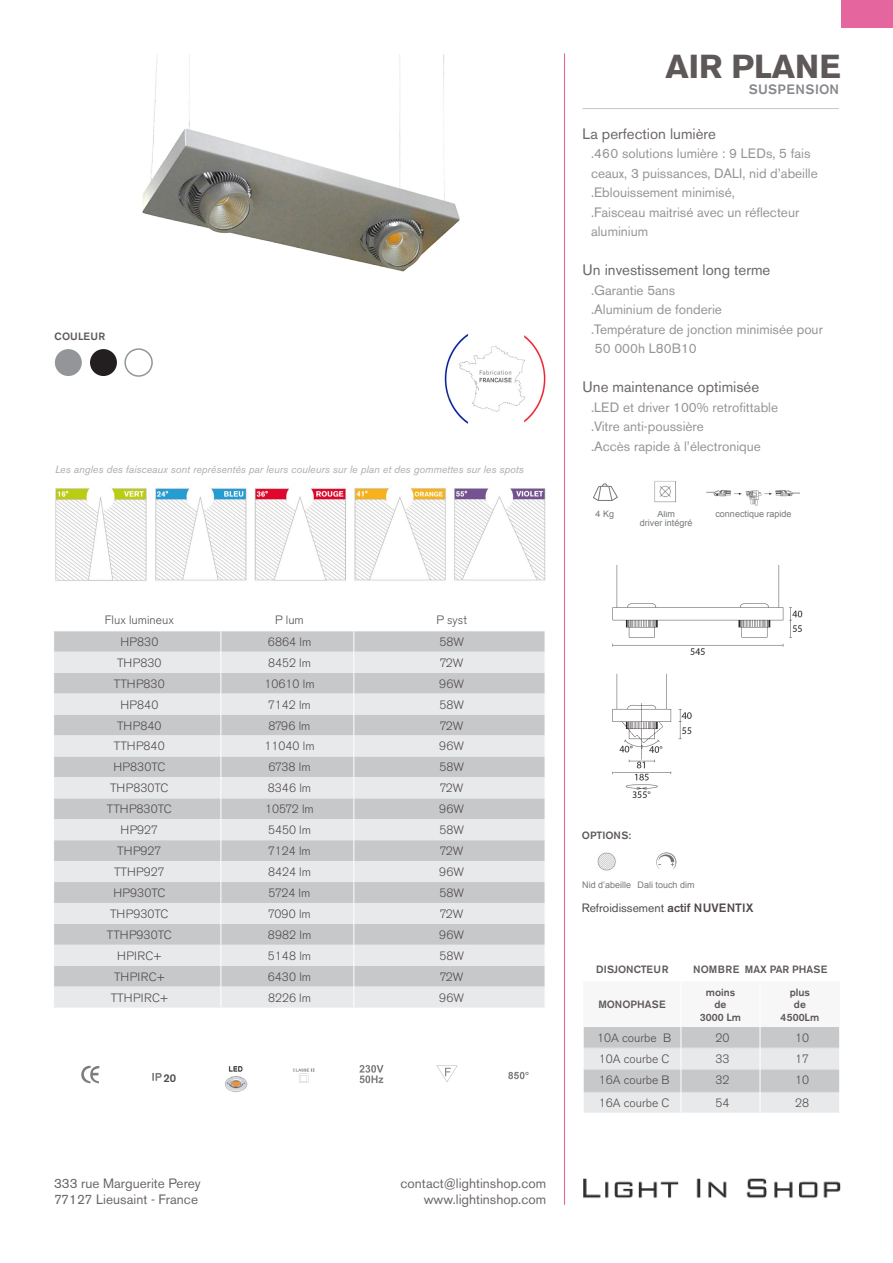
<style>
.page{position:relative;width:893px;height:1263px;background:#fff}
.page>*{position:absolute;margin:0;border:0;box-sizing:border-box;transform-origin:0 0}
.t1{font:700 33px "Akzidenz Grotesk BE";color:#5e5858}
.corps_du_texte{font:15px "Akzidenz Grotesk BE";color:#6d6767}
.corps_du_texte-2{font:13.5px/19.5px "Akzidenz Grotesk BE";color:#939598}
.t2{font:13.5px "Akzidenz Grotesk BE";color:#6d6767}
.t3{font:500 13.5px "Akzidenz Grotesk BE";letter-spacing:.04em;color:#86888b}
.corps_tableau{font:300 12px "Akzidenz Grotesk BE";color:#504a4a}
.t4{font:12px "Akzidenz Grotesk BE";color:#504a4a}
.corps_tableau-2{font:300 12px "Akzidenz Grotesk BE";letter-spacing:.02em;color:#504a4a}
.t5{font:500 11.25px "Akzidenz Grotesk BE";color:#504a4a}
.titre_H3{font:italic 10.5px "Akzidenz Grotesk BE";color:#abacb0}
.titre_H3-2{font:500 10.5px "Akzidenz Grotesk BE";color:#5e5858}
.code{font:500 10.5px "Akzidenz Grotesk BE";color:#5e5858}
.code-2{font:500 10.5px "Akzidenz Grotesk BE";letter-spacing:.03em;color:#5e5858}
.t6{font:9px "Arial";color:#76787b}
.s1{font-weight:500}
</style>
<div class="page">
<img style="left:583px;top:1178px;width:258px;height:21px">
<svg style="left:583px;top:1027px;width:257px;height:86px;background:#d7d8da"></svg>
<img style="left:597px;top:852px;width:19px;height:19px">
<img style="left:656px;top:852px;width:21px;height:17px">
<img style="left:81px;top:1065px;width:19px;height:19px">
<img style="left:152px;top:1073px;width:10px;height:8px">
<img style="left:224px;top:1066px;width:24px;height:26px">
<img style="left:292px;top:1068px;width:23px;height:15px">
<img style="left:359px;top:1065px;width:25px;height:19px">
<img style="left:436px;top:1065px;width:22px;height:17px">
<img style="left:508px;top:1071px;width:21px;height:9px">
<hr style="left:583px;top:108px;width:256px;height:1px;background:#c7c8ca">
<svg style="left:593px;top:483px;width:25px;height:18px"></svg>
<img style="left:654px;top:481px;width:22px;height:22px">
<img style="left:142px;top:55px;width:318px;height:217px">
<img style="left:612px;top:566px;width:191px;height:233px">
<img style="left:707px;top:490px;width:93px;height:16px">
<img style="left:444px;top:334px;width:102px;height:90px">
<div style="left:90px;top:349px;width:27px;height:27px;background:#231f20;border-radius:50%"></div>
<div style="left:124px;top:348px;width:29px;height:29px;border:2px solid #939598;border-radius:50%"></div>
<div style="left:55px;top:349px;width:27px;height:27px;background:#939598;border-radius:50%"></div>
<img style="left:55px;top:488px;width:491px;height:93px">
<svg style="left:54px;top:631px;width:491px;height:376px;background:#d8d9da"></svg>
<hr style="left:564px;top:53px;width:1px;height:1152px;background:#e5659f">
<div style="left:841px;top:0;width:52px;height:27px;background:#e5659f"></div>
<p class="code-2" style="left:55px;top:330px;width:52px">COULEUR</p>
<p class="titre_H3" style="left:55px;top:463px;width:470px">Les angles des faisceaux sont représentés par leurs couleurs sur le plan et des gommettes sur les spots</p>
<p class="corps_tableau" style="left:105px;top:613px;width:70px">Flux lumineux</p>
<p class="corps_tableau" style="left:275px;top:613px;width:30px">P lum</p>
<p class="corps_tableau" style="left:436px;top:613px;width:32px">P syst</p>
<p class="corps_tableau" style="left:120px;top:635px;width:39px">HP830</p>
<p class="corps_tableau" style="left:268px;top:635px;width:45px">6864 lm</p>
<p class="corps_tableau" style="left:439px;top:635px;width:26px">58W</p>
<p class="corps_tableau" style="left:117px;top:656px;width:46px">THP830</p>
<p class="corps_tableau" style="left:268px;top:656px;width:44px">8452 lm</p>
<p class="corps_tableau" style="left:440px;top:656px;width:25px">72W</p>
<p class="corps_tableau" style="left:114px;top:677px;width:52px">TTHP830</p>
<p class="corps_tableau" style="left:264px;top:677px;width:52px">10610 lm</p>
<p class="corps_tableau" style="left:439px;top:677px;width:26px">96W</p>
<p class="corps_tableau" style="left:120px;top:698px;width:39px">HP840</p>
<p class="corps_tableau" style="left:268px;top:698px;width:44px">7142 lm</p>
<p class="corps_tableau" style="left:439px;top:698px;width:26px">58W</p>
<p class="corps_tableau" style="left:117px;top:719px;width:46px">THP840</p>
<p class="corps_tableau" style="left:268px;top:719px;width:43px">8796 lm</p>
<p class="corps_tableau" style="left:440px;top:719px;width:25px">72W</p>
<p class="corps_tableau" style="left:114px;top:739px;width:52px">TTHP840</p>
<p class="corps_tableau" style="left:264px;top:739px;width:52px">11040 lm</p>
<p class="corps_tableau" style="left:439px;top:739px;width:26px">96W</p>
<p class="corps_tableau" style="left:113px;top:760px;width:54px">HP830TC</p>
<p class="corps_tableau" style="left:268px;top:760px;width:44px">6738 lm</p>
<p class="corps_tableau" style="left:439px;top:760px;width:26px">58W</p>
<p class="corps_tableau" style="left:110px;top:781px;width:60px">THP830TC</p>
<p class="corps_tableau" style="left:268px;top:781px;width:45px">8346 lm</p>
<p class="corps_tableau" style="left:440px;top:781px;width:25px">72W</p>
<p class="corps_tableau" style="left:107px;top:802px;width:67px">TTHP830TC</p>
<p class="corps_tableau" style="left:265px;top:802px;width:50px">10572 lm</p>
<p class="corps_tableau" style="left:439px;top:802px;width:26px">96W</p>
<p class="corps_tableau" style="left:121px;top:823px;width:39px">HP927</p>
<p class="corps_tableau" style="left:268px;top:823px;width:44px">5450 lm</p>
<p class="corps_tableau" style="left:439px;top:823px;width:26px">58W</p>
<p class="corps_tableau" style="left:117px;top:844px;width:46px">THP927</p>
<p class="corps_tableau" style="left:268px;top:844px;width:44px">7124 lm</p>
<p class="corps_tableau" style="left:440px;top:844px;width:25px">72W</p>
<p class="corps_tableau" style="left:114px;top:865px;width:52px">TTHP927</p>
<p class="corps_tableau" style="left:268px;top:865px;width:44px">8424 lm</p>
<p class="corps_tableau" style="left:439px;top:865px;width:26px">96W</p>
<p class="corps_tableau" style="left:113px;top:886px;width:54px">HP930TC</p>
<p class="corps_tableau" style="left:269px;top:886px;width:43px">5724 lm</p>
<p class="corps_tableau" style="left:439px;top:886px;width:26px">58W</p>
<p class="corps_tableau" style="left:110px;top:907px;width:60px">THP930TC</p>
<p class="corps_tableau" style="left:268px;top:907px;width:44px">7090 lm</p>
<p class="corps_tableau" style="left:440px;top:907px;width:25px">72W</p>
<p class="corps_tableau" style="left:107px;top:928px;width:67px">TTHP930TC</p>
<p class="corps_tableau" style="left:268px;top:928px;width:45px">8982 lm</p>
<p class="corps_tableau" style="left:439px;top:928px;width:26px">96W</p>
<p class="corps_tableau" style="left:117px;top:949px;width:46px">HPIRC+</p>
<p class="corps_tableau" style="left:268px;top:949px;width:45px">5148 lm</p>
<p class="corps_tableau" style="left:439px;top:949px;width:26px">58W</p>
<p class="corps_tableau" style="left:114px;top:970px;width:52px">THPIRC+</p>
<p class="corps_tableau" style="left:268px;top:970px;width:45px">6430 lm</p>
<p class="corps_tableau" style="left:440px;top:970px;width:25px">72W</p>
<p class="corps_tableau-2" style="left:111px;top:991px;width:59px">TTHPIRC+</p>
<p class="corps_tableau" style="left:268px;top:991px;width:44px">8226 lm</p>
<p class="corps_tableau" style="left:439px;top:991px;width:26px">96W</p>
<p class="t5" style="left:164px;top:1071px;width:14px">20</p>
<p class="t2" style="left:54px;top:1175px;width:148px">333 rue Marguerite Perey</p>
<p class="t2" style="left:54px;top:1192px;width:146px">77127 Lieusaint - France</p>
<p class="t2" style="left:400px;top:1175px;width:147px">contact@lightinshop.com</p>
<p class="t2" style="left:424px;top:1191px;width:124px">www.lightinshop.com</p>
<p class="t1" style="left:665px;top:47px;width:177px">AIR PLANE</p>
<p class="t3" style="left:749px;top:81px;width:92px">SUSPENSION</p>
<p class="corps_du_texte" style="left:583px;top:125px;width:135px">La perfection lumière</p>
<p class="corps_du_texte-2" style="left:591px;top:144px;width:228px">.460 solutions lumière : 9 LEDs, 5 fais ceaux, 3 puissances, DALI, nid d’abeille</p>
<p class="corps_du_texte-2" style="left:591px;top:183px;width:145px">.Eblouissement minimisé,</p>
<p class="corps_du_texte-2" style="left:591px;top:202px;width:210px">.Faisceau maitrisé avec un réflecteur aluminium</p>
<p class="corps_du_texte" style="left:583px;top:261px;width:189px">Un investissement long terme</p>
<p class="corps_du_texte-2" style="left:591px;top:280px;width:86px">.Garantie 5ans</p>
<p class="corps_du_texte-2" style="left:591px;top:300px;width:132px">.Aluminium de fonderie</p>
<p class="corps_du_texte-2" style="left:591px;top:319px;width:233px">.Température de jonction minimisée pour</p>
<p class="corps_du_texte-2" style="left:595px;top:339px;width:104px">50 000h L80B10</p>
<p class="corps_du_texte" style="left:583px;top:378px;width:178px">Une maintenance optimisée</p>
<p class="corps_du_texte-2" style="left:591px;top:397px;width:189px">.LED et driver 100% retrofittable</p>
<p class="corps_du_texte-2" style="left:591px;top:417px;width:114px">.Vitre anti-poussière</p>
<p class="corps_du_texte-2" style="left:591px;top:436px;width:171px">.Accès rapide à l’électronique</p>
<p class="t6" style="left:596px;top:508px;width:20px">4 Kg</p>
<p class="t6" style="left:657px;top:508px;width:19px">Alim</p>
<p class="t6" style="left:640px;top:517px;width:54px">driver intégré</p>
<p class="t6" style="left:715px;top:508px;width:78px">connectique rapide</p>
<p class="code" style="left:582px;top:829px;width:51px">OPTIONS:</p>
<p class="t6" style="left:582px;top:879px;width:51px">Nid d’abeille</p>
<p class="t6" style="left:637px;top:878px;width:59px">Dali touch dim</p>
<p class="t4" style="left:582px;top:901px;width:173px">Refroidissement <span class="s1">actif NUVENTIX</span></p>
<p class="titre_H3-2" style="left:596px;top:963px;width:74px">DISJONCTEUR</p>
<p class="titre_H3-2" style="left:693px;top:963px;width:136px">NOMBRE MAX PAR PHASE</p>
<p class="titre_H3-2" style="left:598px;top:998px;width:69px">MONOPHASE</p>
<p class="titre_H3-2" style="left:706px;top:986px;width:31px">moins</p>
<p class="titre_H3-2" style="left:714px;top:998px;width:14px">de</p>
<p class="titre_H3-2" style="left:700px;top:1011px;width:43px">3000 Lm</p>
<p class="titre_H3-2" style="left:790px;top:986px;width:22px">plus</p>
<p class="titre_H3-2" style="left:794px;top:998px;width:14px">de</p>
<p class="titre_H3-2" style="left:781px;top:1011px;width:40px">4500Lm</p>
<p class="corps_tableau" style="left:597px;top:1031px;width:76px">10A courbe B</p>
<p class="corps_tableau" style="left:716px;top:1031px;width:15px">20</p>
<p class="corps_tableau" style="left:795px;top:1031px;width:15px">10</p>
<p class="corps_tableau" style="left:599px;top:1052px;width:72px">10A courbe C</p>
<p class="corps_tableau" style="left:716px;top:1052px;width:15px">33</p>
<p class="corps_tableau" style="left:795px;top:1052px;width:15px">17</p>
<p class="corps_tableau" style="left:599px;top:1073px;width:72px">16A courbe B</p>
<p class="corps_tableau" style="left:716px;top:1073px;width:15px">32</p>
<p class="corps_tableau" style="left:795px;top:1073px;width:15px">10</p>
<p class="corps_tableau" style="left:599px;top:1096px;width:72px">16A courbe C</p>
<p class="corps_tableau" style="left:716px;top:1096px;width:15px">54</p>
<p class="corps_tableau" style="left:795px;top:1096px;width:15px">28</p>
</div>
